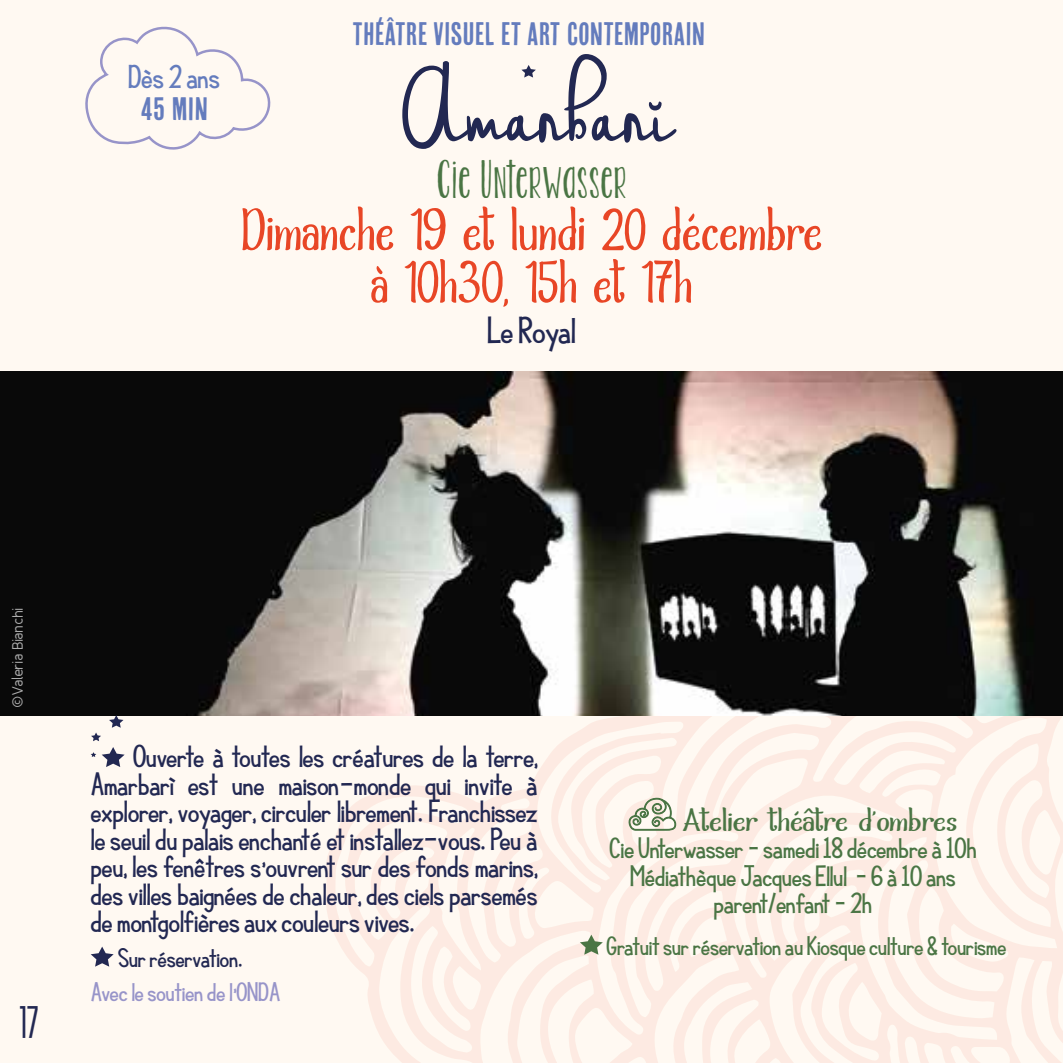
<style>
.page{position:relative;width:1063px;height:1063px;background:#fff9f2}
.page>*{position:absolute;margin:0;border:0;box-sizing:border-box;transform-origin:0 0}
.t1{font:152.5px "Wedding Chardonnay";color:#222852}
.t2{font:60px/52.5px "Valid Harmony";color:#e84626;text-align:center}
.t3{font:45px "KG Twois Better Than One";letter-spacing:.005em;color:#4a7544}
.t4{font:42.5px "Vuldo";color:#222852}
.t5{font:35px "KG Compassion Big";letter-spacing:-.01em;color:#222852}
.t6{font:32.5px "Cheap Pine Sans";color:#647cbd}
.t7{font:32.5px "Valid Harmony";color:#4a7544;scale:1.25 1}
.t8{font:31.25px "KG Compassion Big";color:#647cbd}
.t9{font:30px/27.5px "KG Compassion Big";color:#222852;text-align:justify}
.t10{font:27.5px/27.5px "KG Compassion Big";color:#4a7544;text-align:center}
.t11{font:25px "KG Compassion Big";color:#4a7544}
.t12{font:25px "KG Compassion Big";color:#9794c9}
.t13{font:25px "KG Compassion Big";color:#222852}
.t14{font:15px "Fineness Pro";color:#acacac}
</style>
<div class="page">
<svg style="left:326px;top:716px;width:737px;height:347px"></svg>
<img style="left:0;top:371px;width:1063px;height:345px">
<svg style="left:102px;top:747px;width:23px;height:20px"></svg>
<svg style="left:109px;top:715px;width:14px;height:13px"></svg>
<svg style="left:91px;top:733px;width:10px;height:8px"></svg>
<svg style="left:91px;top:752px;width:5px;height:5px"></svg>
<svg style="left:91px;top:947px;width:23px;height:20px"></svg>
<svg style="left:521px;top:65px;width:15px;height:13px"></svg>
<svg style="left:628px;top:797px;width:48px;height:35px"></svg>
<svg style="left:580px;top:935px;width:23px;height:20px"></svg>
<svg style="left:82px;top:26px;width:193px;height:466px"></svg>
<p class="t8" style="left:128px;top:56px;width:93px">Dès 2 ans</p>
<p class="t6" style="left:140px;top:91px;width:69px">45 MIN</p>
<p class="t6" style="left:352px;top:16px;width:355px">THÉÂTRE VISUEL ET ART CONTEMPORAIN</p>
<h1 class="t1" style="left:402px;top:40px;width:273px">Amarbarĭ</h1>
<h3 class="t3" style="left:437px;top:153px;width:191px">Cie Unterwasser</h3>
<h2 class="t2" style="left:241px;top:206px;width:583px">Dimanche 19 et lundi 20 décembre à 10h30, 15h et 17h</h2>
<p class="t5" style="left:487px;top:307px;width:90px">Le Royal</p>
<p class="t14" style="left:9px;top:707px;width:101px;rotate:-90deg">©Valeria Bianchi</p>
<h3 class="t4" style="left:19px;top:998px;width:21px">17</h3>
<p class="t9" style="left:91px;top:742px;width:448px;text-indent:42px">Ouverte à toutes les créatures de la terre, Amarbarì est une maison-monde qui invite à explorer, voyager, circuler librement. Franchissez le seuil du palais enchanté et installez-vous. Peu à peu, les fenêtres s’ouvrent sur des fonds marins, des villes baignées de chaleur, des ciels parsemés de montgolfièresauxcouleursvives.</p>
<p class="t13" style="left:118px;top:941px;width:126px">Surréservation.</p>
<p class="t12" style="left:91px;top:976px;width:191px">Aveclesoutiendel’ONDA</p>
<p class="t7" style="left:683px;top:798px;width:222px">Atelier théâtre d’ombres</p>
<p class="t10" style="left:609px;top:834px;width:369px">Cie Unterwasser – samedi18 décembreà10h<br>Médiathèque JacquesEllul – 6 à10 ans parent/enfant – 2h</p>
<p class="t11" style="left:607px;top:929px;width:401px">Gratuitsurréservationau Kiosqueculture &amp; tourisme</p>
</div>
